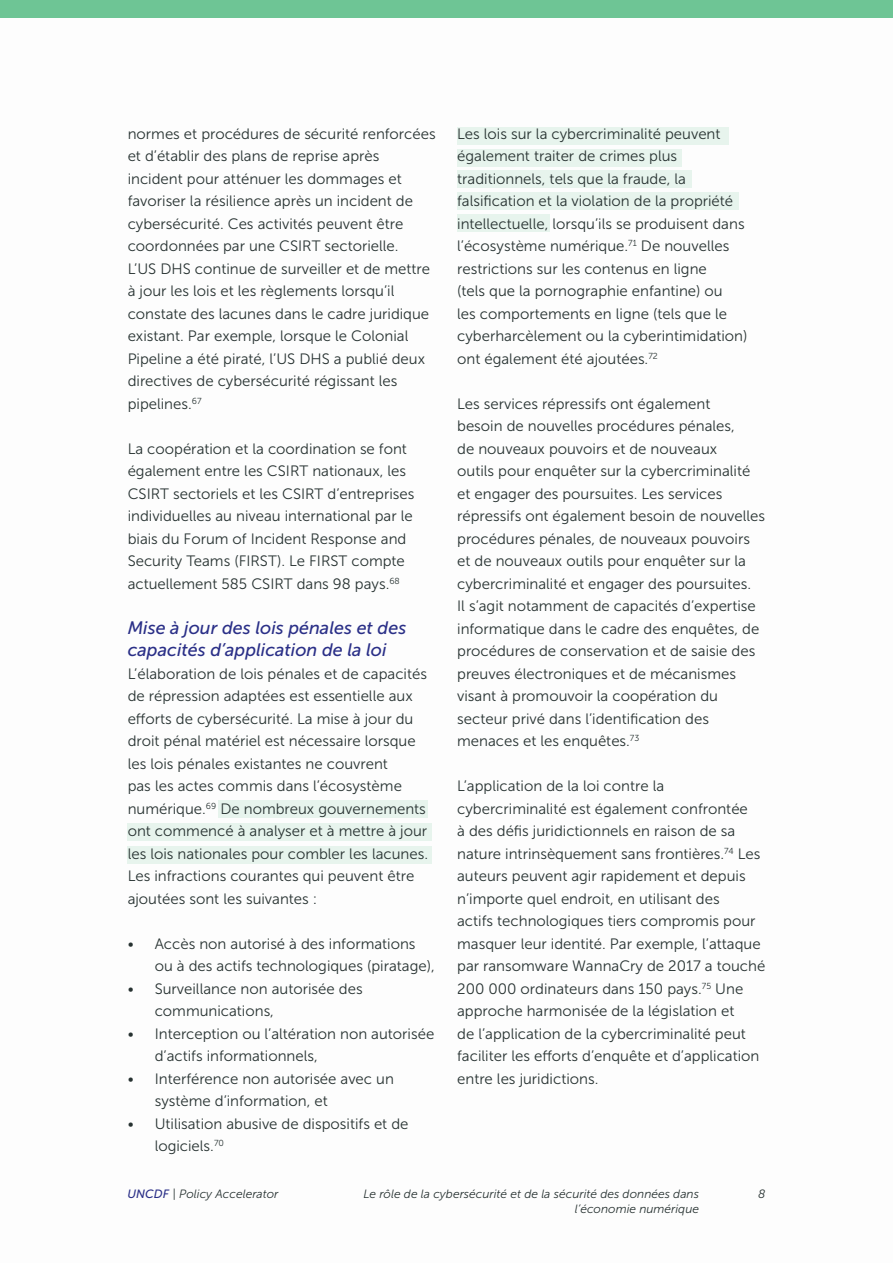
<style>
.page{position:relative;width:893px;height:1263px;background:#fbfbfa}
.page>*{position:absolute;margin:0;border:0;box-sizing:border-box;transform-origin:0 0}
.Body_Text{font:italic 18px/22.5px "Museo Sans 500";color:#2a2f87}
.Body_Text-2{font:15px/22.5px "Museo Sans 300";color:#273231}
.t1{font:italic 12px/14.4px "Museo Sans 300";color:#273231;text-align:right}
.s1{font-family:"Museo Sans 500";color:#2a2f87}
</style>
<div class="page">
<div style="left:0;top:0;width:893px;height:18px;background:#6ec595"></div>
<div style="left:218px;top:800px;width:210px;height:18px;background:#e7f4ed"></div>
<div style="left:128px;top:823px;width:304px;height:18px;background:#e7f4ed"></div>
<div style="left:128px;top:846px;width:304px;height:18px;background:#e7f4ed"></div>
<div style="left:457px;top:127px;width:272px;height:18px;background:#e7f4ed"></div>
<div style="left:457px;top:149px;width:225px;height:18px;background:#e7f4ed"></div>
<div style="left:457px;top:170px;width:234px;height:18px;background:#e7f4ed"></div>
<div style="left:457px;top:192px;width:282px;height:18px;background:#e7f4ed"></div>
<div style="left:457px;top:214px;width:93px;height:17px;background:#e7f4ed"></div>
<p class="Body_Text-2" style="left:128px;top:123px;width:309px">normes et procédures de sécurité renforcées et d’établir des plans de reprise après incident pour atténuer les dommages et favoriser la résilience après un incident de cybersécurité. Ces activités peuvent être coordonnées par une CSIRT sectorielle.<br>L’US DHS continue de surveiller et de mettre à jour les lois et les règlements lorsqu’il constate des lacunes dans le cadre juridique existant. Par exemple, lorsque le Colonial Pipeline a été piraté, l’US DHS a publié deux directives de cybersécurité régissant les pipelines.<sup>67</sup></p>
<p class="Body_Text-2" style="left:128px;top:438px;width:288px">La coopération et la coordination se font également entre les CSIRT nationaux, les CSIRT sectoriels et les CSIRT d’entreprises individuelles au niveau international par le biais du Forum of Incident Response and Security Teams (FIRST). Le FIRST compte actuellement 585 CSIRT dans 98 pays.<sup>68</sup></p>
<p class="Body_Text" style="left:128px;top:616px;width:280px">Mise à jour des lois pénales et des capacités d’application de la loi</p>
<p class="Body_Text-2" style="left:128px;top:663px;width:302px">L’élaboration de lois pénales et de capacités de répression adaptées est essentielle aux efforts de cybersécurité. La mise à jour du droit pénal matériel est nécessaire lorsque les lois pénales existantes ne couvrent<br>pas les actes commis dans l’écosystème numérique.<sup>69</sup> De nombreux gouvernements ont commencé à analyser et à mettre à jour les lois nationales pour combler les lacunes.<br>Les infractions courantes qui peuvent être ajoutées sont les suivantes :</p>
<p class="Body_Text-2" style="left:155px;top:933px;width:282px;text-indent:-27px">• Accès non autorisé à des informations ou à des actifs technologiques (piratage),</p>
<p class="Body_Text-2" style="left:155px;top:978px;width:209px;text-indent:-27px">• Surveillance non autorisée des communications,</p>
<p class="Body_Text-2" style="left:155px;top:1023px;width:281px;text-indent:-27px">• Interception ou l’altération non autorisée d’actifs informationnels,</p>
<p class="Body_Text-2" style="left:155px;top:1068px;width:241px;text-indent:-27px">• Interférence non autorisée avec un système d’information, et</p>
<p class="Body_Text-2" style="left:155px;top:1113px;width:255px;text-indent:-27px">• Utilisation abusive de dispositifs et de logiciels.<sup>70</sup></p>
<p class="Body_Text-2" style="left:457px;top:123px;width:292px">Les lois sur la cybercriminalité peuvent également traiter de crimes plus traditionnels, tels que la fraude, la falsification et la violation de la propriété intellectuelle, lorsqu’ils se produisent dans l’écosystème numérique.<sup>71</sup> De nouvelles restrictions sur les contenus en ligne<br>(tels que la pornographie enfantine) ou<br>les comportements en ligne (tels que le cyberharcèlement ou la cyberintimidation) ont également été ajoutées.<sup>72</sup></p>
<p class="Body_Text-2" style="left:457px;top:393px;width:309px">Les services répressifs ont également<br>besoin de nouvelles procédures pénales,<br>de nouveaux pouvoirs et de nouveaux<br>outils pour enquêter sur la cybercriminalité et engager des poursuites. Les services répressifs ont également besoin de nouvelles procédures pénales, de nouveaux pouvoirs et de nouveaux outils pour enquêter sur la cybercriminalité et engager des poursuites.<br>Il s’agit notamment de capacités d’expertise informatique dans le cadre des enquêtes, de procédures de conservation et de saisie des preuves électroniques et de mécanismes visant à promouvoir la coopération du secteur privé dans l’identification des menaces et les enquêtes.<sup>73</sup></p>
<p class="Body_Text-2" style="left:457px;top:775px;width:310px">L’application de la loi contre la cybercriminalité est également confrontée<br>à des défis juridictionnels en raison de sa nature intrinsèquement sans frontières.<sup>74</sup> Les auteurs peuvent agir rapidement et depuis n’importe quel endroit, en utilisant des<br>actifs technologiques tiers compromis pour masquer leur identité. Par exemple, l’attaque par ransomware WannaCry de 2017 a touché 200 000 ordinateurs dans 150 pays.<sup>75</sup> Une approche harmonisée de la législation et<br>de l’application de la cybercriminalité peut faciliter les efforts d’enquête et d’application entre les juridictions.</p>
<p class="t1" style="left:128px;top:1187px;width:152px"><span class="s1">UNCDF</span> | Policy Accelerator</p>
<p class="t1" style="left:758px;top:1187px;width:9px">8</p>
<p class="t1" style="left:363px;top:1187px;width:337px">Le rôle de la cybersécurité et de la sécurité des données dans l’économie numérique</p>
</div>
